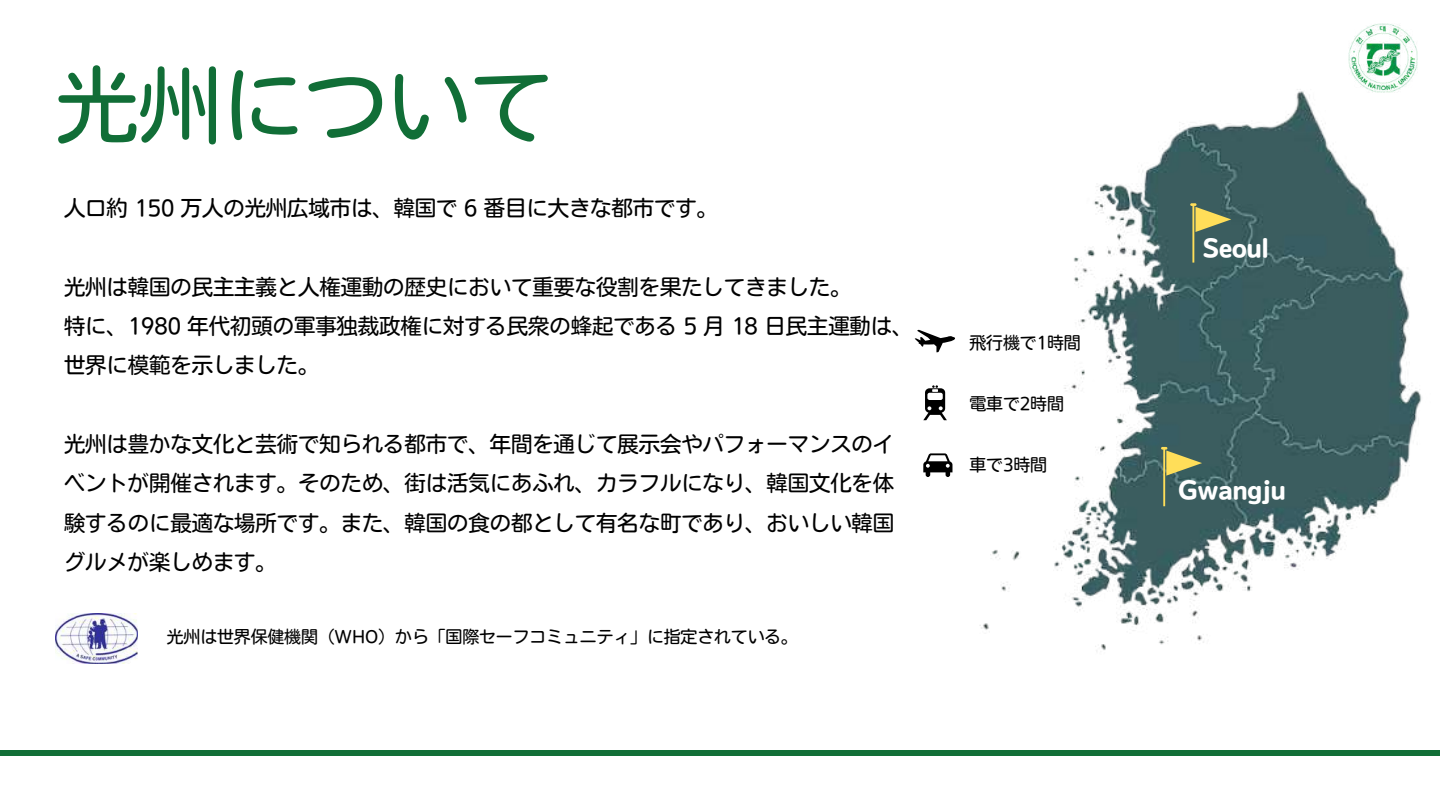
<style>
.page{position:relative;width:1440px;height:810px;background:#fff}
.page>*{position:absolute;margin:0;border:0;box-sizing:border-box;transform-origin:0 0}
.t1{font:82.8px "Nud Motoya Maru Std W3";color:#116e37}
.t2{font:24px "Nud Motoya Maru Std W6";color:#fff}
.t3{font:21.3px/39.3px "Nud Motoya Maru Std W3";color:#000}
.t4{font:16.8px "Nud Motoya Maru Std W3";color:#000}
</style>
<div class="page">
<div style="left:0;top:750px;width:1440px;height:6px;background:#116e37"></div>
<img style="left:1349px;top:24px;width:68px;height:44px">
<svg style="left:915px;top:330px;width:40px;height:22px"></svg>
<svg style="left:923px;top:385px;width:24px;height:35px"></svg>
<svg style="left:923px;top:453px;width:29px;height:24px"></svg>
<img style="left:56px;top:613px;width:82px;height:51px">
<img style="left:979px;top:68px;width:443px;height:584px">
<svg style="left:1161px;top:447px;width:41px;height:29px"></svg>
<svg style="left:1190px;top:203px;width:41px;height:29px"></svg>
<h1 class="t1" style="left:56px;top:64px;width:498px">光州について</h1>
<p class="t3" style="left:64px;top:188px;width:656px">人口約 150 万人の光州広域市は、韓国で 6 番目に大きな都市です。</p>
<p class="t3" style="left:64px;top:267px;width:851px">光州は韓国の民主主義と人権運動の歴史において重要な役割を果たしてきました。<br>特に、1980 年代初頭の軍事独裁政権に対する民衆の蜂起である 5 月 18 日民主運動は、世界に模範を示しました。</p>
<p class="t3" style="left:64px;top:424px;width:832px;text-align:justify">光州は豊かな文化と芸術で知られる都市で、年間を通じて展示会やパフォーマンスのイベントが開催されます。そのため、街は活気にあふれ、カラフルになり、韓国文化を体験するのに最適な場所です。また、韓国の食の都として有名な町であり、おいしい韓国グルメが楽しめます。</p>
<p class="t4" style="left:167px;top:629px;width:633px">光州は世界保健機関（WHO）から「国際セーフコミュニティ」に指定されている。</p>
<p class="t4" style="left:969px;top:334px;width:113px">飛行機で1時間</p>
<p class="t4" style="left:969px;top:395px;width:96px">電車で2時間</p>
<p class="t4" style="left:969px;top:456px;width:79px">車で3時間</p>
<p class="t2" style="left:1203px;top:236px;width:67px">Seoul</p>
<p class="t2" style="left:1179px;top:478px;width:108px">Gwangju</p>
</div>
